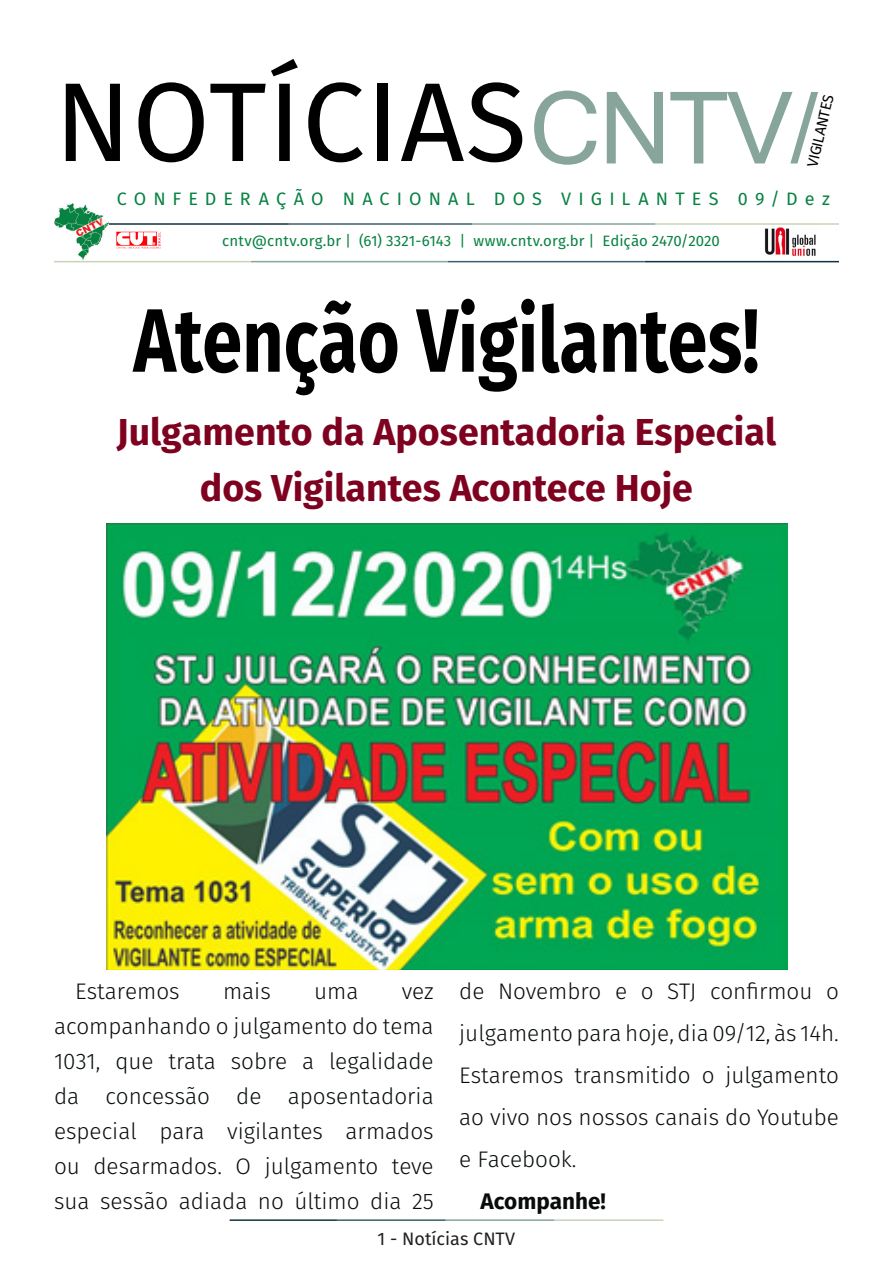
<style>
.page{position:relative;width:893px;height:1263px;background:#fff}
.page>*{position:absolute;margin:0;border:0;box-sizing:border-box;transform-origin:0 0}
.t1{font:112.2px "Fira Sans";letter-spacing:.01em;color:#000}
.t2{font:111px "Latha";color:#87a59a}
.t3{font:700 90px "Fira Sans";color:#000001;scale:.8 1}
.t4{font:700 37.5px "Fira Sans";color:#7e0220}
.t5{font:300 22.5px/35px "Fira Sans";color:#080d0b;text-align:justify}
.t6{font:700 22.5px "Fira Sans";color:#080d0b}
.t7{font:18px "Fira Sans";letter-spacing:.395em;color:#068241}
.t8{font:18px "Fira Sans";color:#231f20}
.t9{font:15px "Fira Sans";letter-spacing:.005em;color:#068241}
.t10{font:15px "Fira Sans";color:#000001}
</style>
<div class="page">
<hr style="left:230px;top:1219px;width:107px;height:2px;background:#0e323f">
<hr style="left:337px;top:1219px;width:109px;height:2px;background:#3a5f6d">
<hr style="left:446px;top:1219px;width:109px;height:2px;background:#87a59a">
<hr style="left:555px;top:1219px;width:108px;height:2px;background:#c6d5b7">
<img style="left:764px;top:227px;width:54px;height:34px">
<hr style="left:108px;top:223px;width:181px;height:2px;background:#0e323f">
<hr style="left:289px;top:223px;width:183px;height:2px;background:#3a5f6d">
<hr style="left:472px;top:223px;width:184px;height:2px;background:#87a59a">
<hr style="left:656px;top:223px;width:183px;height:2px;background:#c6d5b7">
<hr style="left:645px;top:261px;width:194px;height:1px;background:#0e323f">
<hr style="left:448px;top:261px;width:197px;height:1px;background:#3a5f6d">
<hr style="left:251px;top:261px;width:197px;height:1px;background:#87a59a">
<hr style="left:54px;top:261px;width:197px;height:1px;background:#c6d5b7">
<img style="left:54px;top:203px;width:54px;height:57px">
<img style="left:108px;top:222px;width:61px;height:27px">
<img style="left:106px;top:524px;width:682px;height:445px">
<p class="t1" style="left:55px;top:37px;width:474px">NOTÍCIAS</p>
<p class="t2" style="left:529px;top:40px;width:290px">CNTV/</p>
<p class="t10" style="left:801px;top:164px;width:76px;rotate:-77deg">VIGILANTES</p>
<p class="t7" style="left:117px;top:185px;width:714px">CONFEDERAÇÃO NACIONAL DOS VIGILANTES 09/Dez</p>
<p class="t9" style="left:222px;top:230px;width:499px">cntv@cntv.org.br | (61) 3321-6143 | www.cntv.org.br | Edição 2470/2020</p>
<p class="t3" style="left:133px;top:265px;width:784px">Atenção Vigilantes!</p>
<p class="t4" style="left:117px;top:401px;width:661px">Julgamento da Aposentadoria Especial</p>
<p class="t4" style="left:200px;top:456px;width:495px">dos Vigilantes Acontece Hoje</p>
<p class="t5" style="left:75px;top:974px;width:106px">Estaremos</p>
<p class="t5" style="left:223px;top:974px;width:49px">mais</p>
<p class="t5" style="left:314px;top:974px;width:46px">uma</p>
<p class="t5" style="left:54px;top:974px;width:381px;text-indent:348px">vez acompanhando o julgamento do tema 1031, que trata sobre a legalidade da concessão de aposentadoria especial para vigilantes armados ou desarmados. O julgamento teve sua sessão adiada no último dia 25</p>
<p class="t5" style="left:459px;top:970px;width:381px;line-height:42px">de Novembro e o STJ confirmou o julgamento para hoje, dia 09/12, às 14h.<br>Estaremos transmitido o julgamento ao vivo nos nossos canais do Youtube e Facebook.</p>
<p class="t6" style="left:480px;top:1182px;width:127px">Acompanhe!</p>
<p class="t8" style="left:378px;top:1225px;width:139px">1 - Notícias CNTV</p>
</div>
